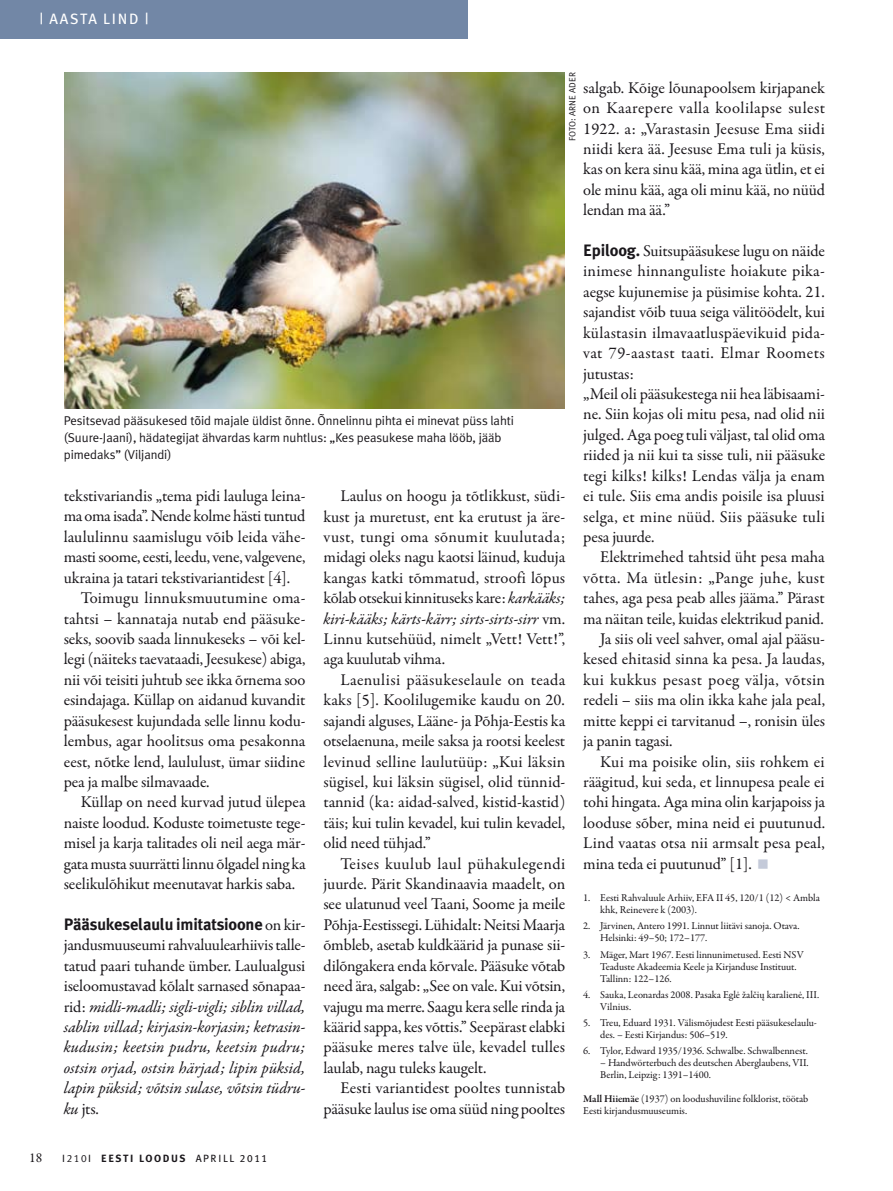
<style>
.page{position:relative;width:893px;height:1191px;background:#fff}
.page>*{position:absolute;margin:0;border:0;box-sizing:border-box;transform-origin:0 0}
.t1{font:16.5px/20.4px "Garamond Premr Pro";letter-spacing:-.005em;color:#1a171b;text-align:justify}
.t2{font:italic 16.5px/20.4px "Garamond Premr Pro";letter-spacing:-.005em;color:#1a171b;text-align:justify}
.t3{font:700 16.5px "Meta Plus";letter-spacing:-.01em;color:#1a171b}
.t4{font:16.5px "Garamond Premr Pro";letter-spacing:.015em;color:#1a171b}
.t5{font:16.5px "Garamond Premr Pro";letter-spacing:.025em;color:#1a171b}
.t6{font:15px "Meta Plus Book Caps";letter-spacing:.12em;color:#fff}
.t7{font:13.5px "Garamond Premr Pro";color:#1a171b}
.t8{font:12.75px/17px "Meta Plus Normal";letter-spacing:-.005em;color:#1a171b}
.t9{font:10.5px/12px "Garamond Premr Pro";letter-spacing:-.005em;color:#1a171b}
.t10{font:700 10.5px "Meta Plus";letter-spacing:.15em;color:#1a171b}
.t11{font:10.5px "Meta Plus Book Caps";color:#1a171b}
.t12{font:9px "Meta Plus Normal";color:#1a171b}
.s1{font-family:"Meta Plus";font-weight:700}
.s2{font-weight:600}
.s3{font-family:"Garamond Premr Pro";font-weight:400}
.s4{font-style:normal}
.s5{font-style:italic}
.s6{font-weight:400}
.s7{font-family:"Meta Plus Normal Caps";font-weight:400}
.s8{font-family:"Meta Plus Book Caps";font-weight:400}
</style>
<div class="page">
<div style="left:0;top:0;width:468px;height:38px;background:#7287a6"></div>
<img style="left:65px;top:72px;width:499px;height:337px">
<p class="t6" style="left:40px;top:10px;width:110px">| AASTA LIND |</p>
<p class="t12" style="left:567px;top:141px;width:70px;rotate:-90deg">FOTO: ARN E ADER</p>
<p class="t1" style="left:583px;top:78px;width:243px">salgab. Kõige lõunapoolsem kirjapanek on Kaarepere valla koolilapse sulest 1922. a: „Varastasin Jeesuse Ema siidi niidi kera ää. Jeesuse Ema tuli ja küsis, kas on kera sinu kää, mina aga ütlin, et ei ole minu kää, aga oli minu kää, no nüüd lendan ma ää.”</p>
<p class="t1" style="left:583px;top:241px;width:243px;text-align:left"><span class="s1">Epiloog.</span> Suitsupääsukese lugu on näide inimese hinnanguliste hoiakute pika&shy;aegse kujunemise ja püsimise kohta. 21. sajandist võib tuua seiga välitöödelt, kui külastasin ilmavaatluspäevikuid pida&shy;vat 79-aastast taati. Elmar Roomets jutustas:<br>„Meil oli pääsukestega nii hea läbisaami&shy;ne. Siin kojas oli mitu pesa, nad olid nii julged. Aga poeg tuli väljast, tal olid oma riided ja nii kui ta sisse tuli, nii pääsuke tegi kilks! kilks! Lendas välja ja enam ei tule. Siis ema andis poisile isa pluusi selga, et mine nüüd. Siis pääsuke tuli pesa juurde.</p>
<p class="t1" style="left:600px;top:547px;width:226px">Elektrimehed tahtsid üht pesa maha</p>
<p class="t4" style="left:583px;top:567px;width:243px">võtta. Ma ütlesin: „Pange juhe, kust</p>
<p class="t1" style="left:583px;top:588px;width:243px">tahes, aga pesa peab alles jääma.” Pärast</p>
<p class="t1" style="left:583px;top:608px;width:242px">ma näitan teile, kuidas elektrikud panid.</p>
<p class="t1" style="left:600px;top:629px;width:226px">Ja siis oli veel sahver, omal ajal pääsu-</p>
<p class="t1" style="left:583px;top:649px;width:243px">kesed ehitasid sinna ka pesa. Ja laudas,</p>
<p class="t5" style="left:583px;top:669px;width:243px">kui kukkus pesast poeg välja, võtsin</p>
<p class="t1" style="left:583px;top:690px;width:243px">redeli – siis ma olin ikka kahe jala peal,</p>
<p class="t1" style="left:583px;top:710px;width:243px">mitte keppi ei tarvitanud –, ronisin üles</p>
<p class="t1" style="left:583px;top:731px;width:91px">ja panin tagasi.</p>
<p class="t1" style="left:600px;top:751px;width:226px">Kui ma poisike olin, siis rohkem ei</p>
<p class="t1" style="left:583px;top:772px;width:243px">räägitud, kui seda, et linnupesa peale ei</p>
<p class="t1" style="left:583px;top:792px;width:243px">tohi hingata. Aga mina olin karjapoiss ja</p>
<p class="t1" style="left:583px;top:812px;width:243px">looduse sõber, mina neid ei puutunud.</p>
<p class="t1" style="left:583px;top:833px;width:243px">Lind vaatas otsa nii armsalt pesa peal,</p>
<p class="t1" style="left:583px;top:853px;width:170px">mina teda ei puutunud” [1].</p>
<p class="t9" style="left:600px;top:892px;width:221px;text-indent:-17px">1. Eesti Rahvaluule Arhiiv, EFA II 45, 120/1 (12) &lt; Ambla khk, Reinevere k (2003).</p>
<p class="t9" style="left:600px;top:920px;width:201px;text-indent:-17px">2. Järvinen, Antero 1991. Linnut liitävi sanoja. Otava.<br>Helsinki: 49–50; 172–177.</p>
<p class="t9" style="left:600px;top:948px;width:205px;text-indent:-17px">3. Mäger, Mart 1967. Eesti linnunimetused. Eesti NSV<br>Teaduste Akadeemia Keele ja Kirjanduse Instituut.<br>Tallinn: 122–126.</p>
<p class="t9" style="left:600px;top:988px;width:220px;text-indent:-17px">4. Sauka, Leonardas 2008. Pasaka Eglė žalčių karalienė, III.<br>Vilnius.</p>
<p class="t9" style="left:600px;top:1017px;width:218px;text-indent:-17px">5. Treu, Eduard 1931. Välismõjudest Eesti pääsukeselaulu&shy;des. – Eesti Kirjandus: 506–519.</p>
<p class="t9" style="left:583px;top:1045px;width:226px">6. Tylor, Edward 1935/1936. Schwalbe. Schwalbennest.</p>
<p class="t9" style="left:600px;top:1057px;width:210px">– Handwörterbuch des deutschen Aberglaubens, VII.<br>Berlin, Leipzig: 1391–1400.</p>
<p class="t9" style="left:583px;top:1092px;width:227px"><span class="s2">Mall Hiiemäe</span> (1937) on loodushuviline folklorist, töötab<br>Eesti kirjandusmuuseumis.</p>
<p class="t8" style="left:64px;top:412px;width:452px">Pesitsevad pääsukesed tõid majale üldist õnne. Õnnelinnu pihta ei minevat püss lahti (Suure-Jaani), hädategijat ähvardas karm nuhtlus: „Kes peasukese maha lööb, jääb pimedaks” (Viljandi)</p>
<p class="t1" style="left:64px;top:486px;width:243px">tekstivariandis „tema pidi lauluga leina-</p>
<p class="t1" style="left:64px;top:506px;width:243px">ma oma isada”. Nende kolme hästi tuntud</p>
<p class="t1" style="left:64px;top:527px;width:243px">laululinnu saamislugu võib leida vähe-</p>
<p class="t1" style="left:64px;top:547px;width:243px">masti soome, eesti, leedu, vene, valgevene,</p>
<p class="t1" style="left:64px;top:568px;width:228px">ukraina ja tatari tekstivariantidest [4].</p>
<p class="t1" style="left:81px;top:588px;width:226px">Toimugu linnuksmuutumine oma-</p>
<p class="t1" style="left:64px;top:608px;width:243px">tahtsi – kannataja nutab end pääsuke-</p>
<p class="t1" style="left:64px;top:629px;width:243px">seks, soovib saada linnukeseks – või kel-</p>
<p class="t1" style="left:64px;top:649px;width:243px">legi (näiteks taevataadi, Jeesukese) abiga,</p>
<p class="t1" style="left:64px;top:670px;width:243px">nii või teisiti juhtub see ikka õrnema soo</p>
<p class="t1" style="left:64px;top:690px;width:243px">esindajaga. Küllap on aidanud kuvandit</p>
<p class="t1" style="left:64px;top:710px;width:243px">pääsukesest kujundada selle linnu kodu-</p>
<p class="t1" style="left:64px;top:731px;width:243px">lembus, agar hoolitsus oma pesakonna</p>
<p class="t1" style="left:64px;top:751px;width:243px">eest, nõtke lend, laululust, ümar siidine</p>
<p class="t1" style="left:64px;top:772px;width:147px">pea ja malbe silmavaade.</p>
<p class="t1" style="left:81px;top:792px;width:226px">Küllap on need kurvad jutud ülepea</p>
<p class="t1" style="left:64px;top:812px;width:243px">naiste loodud. Koduste toimetuste tege-</p>
<p class="t1" style="left:64px;top:833px;width:243px">misel ja karja talitades oli neil aega mär-</p>
<p class="t1" style="left:64px;top:853px;width:243px">gata musta suurrätti linnu õlgadel ning ka</p>
<p class="t1" style="left:64px;top:874px;width:233px">seelikulõhikut meenutavat harkis saba.</p>
<p class="t3" style="left:64px;top:914px;width:243px">Pääsukeselaulu imitatsioone <span class="s3">on kir-</span></p>
<p class="t2" style="left:64px;top:935px;width:243px"><span class="s4">jandusmuuseumi rahvaluulearhiivis talle&shy;tatud paari tuhande ümber. Laulualgusi iseloomustavad kõlalt sarnased sõnapaa&shy;rid:</span> midli-madli; sigli-vigli; siblin villad, sablin villad; kirjasin-korjasin; ketrasin&shy;kudusin; keetsin pudru, keetsin pudru; ostsin orjad, ostsin härjad; lipin püksid, lapin püksid; võtsin sulase, võtsin tüdru&shy;ku <span class="s4">jts.</span></p>
<p class="t1" style="left:323px;top:486px;width:243px;text-indent:17px">Laulus on hoogu ja tõtlikkust, südi&shy;kust ja muretust, ent ka erutust ja äre&shy;vust, tungi oma sõnumit kuulutada; midagi oleks nagu kaotsi läinud, kuduja kangas katki tõmmatud, stroofi lõpus kõlab otsekui kinnituseks kare: <span class="s5">karkääks; kiri-kääks; kärts-kärr; sirts-sirts-sirr</span> vm.<br>Linnu kutsehüüd, nimelt „Vett! Vett!”, aga kuulutab vihma.</p>
<p class="t1" style="left:323px;top:670px;width:243px;text-indent:17px">Laenulisi pääsukeselaule on teada kaks [5]. Koolilugemike kaudu on 20. sajandi alguses, Lääne- ja Põhja-Eestis ka otselaenuna, meile saksa ja rootsi keelest levinud selline laulutüüp: „Kui läksin sügisel, kui läksin sügisel, olid tünnid&shy;tannid (ka: aidad-salved, kistid-kastid) täis; kui tulin kevadel, kui tulin kevadel, olid need tühjad.”</p>
<p class="t1" style="left:323px;top:853px;width:243px;text-indent:17px">Teises kuulub laul pühakulegendi juurde. Pärit Skandinaavia maadelt, on see ulatunud veel Taani, Soome ja meile Põhja-Eestissegi. Lühidalt: Neitsi Maarja õmbleb, asetab kuldkäärid ja punase sii&shy;dilõngakera enda kõrvale. Pääsuke võtab need ära, salgab: „See on vale. Kui võtsin, vajugu ma merre. Saagu kera selle rinda ja käärid sappa, kes võttis.” Seepärast elabki pääsuke meres talve üle, kevadel tulles laulab, nagu tuleks kaugelt.</p>
<p class="t1" style="left:323px;top:1078px;width:243px;text-align:right">Eesti variantidest pooltes tunnistab pääsuke laulus ise oma süüd ning pooltes</p>
<p class="t7" style="left:29px;top:1149px;width:15px">18</p>
<p class="t10" style="left:62px;top:1151px;width:163px"><span class="s6">I</span><span class="s7">210</span><span class="s6">I</span> EESTI LOODUS <span class="s8">APRILL</span></p>
<p class="t11" style="left:240px;top:1151px;width:29px">2011</p>
</div>
